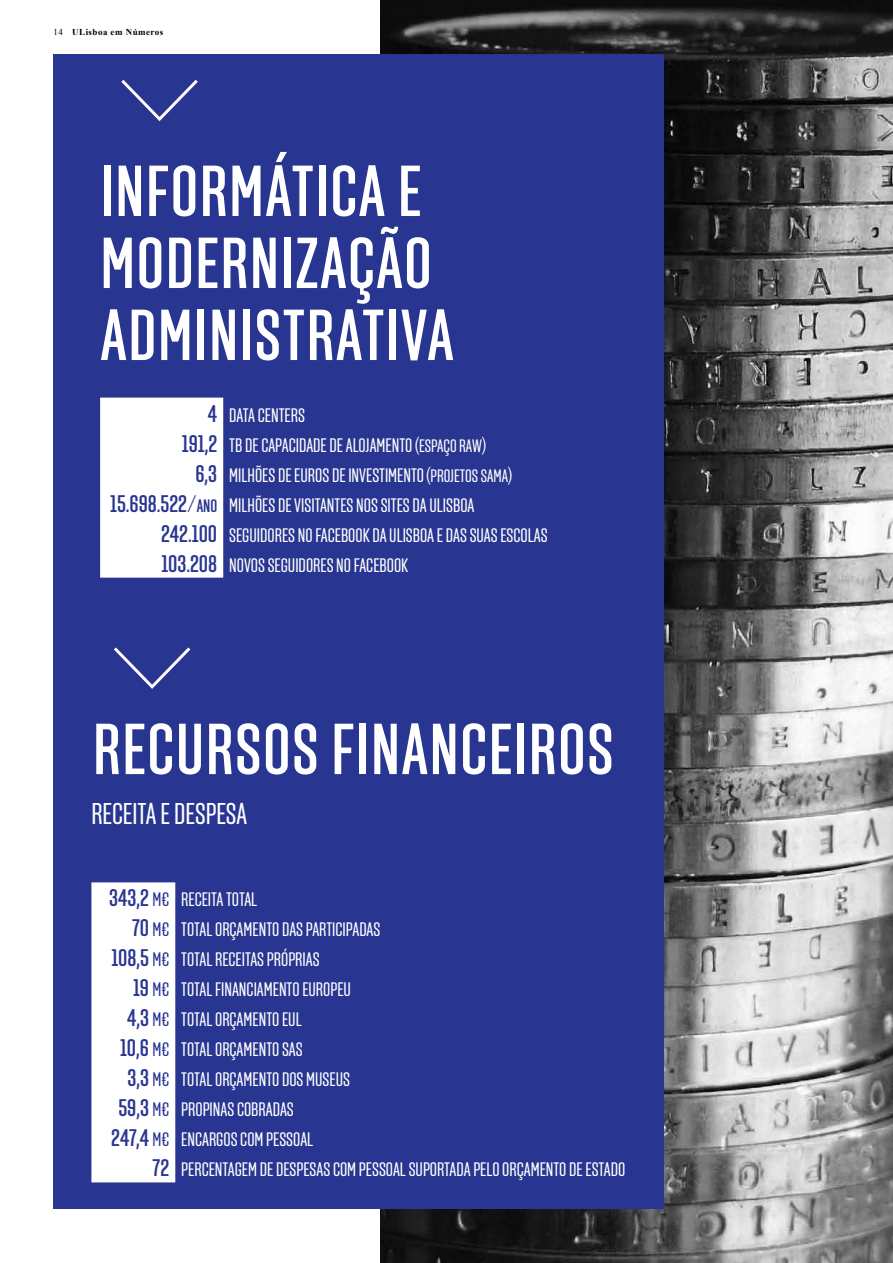
<style>
.page{position:relative;width:893px;height:1263px;background:#fff}
.page>*{position:absolute;margin:0;border:0;box-sizing:border-box;transform-origin:0 0}
.t1{font:500 72px/72px "Solido Compressed";letter-spacing:.025em;color:#fff}
.t2{font:30px "Solido Compressed";color:#fff}
.t3{font:19.5px "Solido Compressed";color:#fff}
.t4{font:700 9px "Times New Roman";letter-spacing:.05em;color:#000}
.s1{font-weight:400}
.s2{font-weight:500;font-size:24px;color:#283691}
.s3{font-size:18px}
.s4{font-weight:500;font-size:18px;color:#283691}
.s5{color:#283691}
</style>
<div class="page">
<img style="left:380px;top:0;width:513px;height:1263px">
<div style="left:54px;top:54px;width:610px;height:1155px;background:#283691"></div>
<svg style="left:121px;top:80px;width:77px;height:41px"></svg>
<div style="left:100px;top:398px;width:123px;height:180px;background:#fff"></div>
<svg style="left:114px;top:647px;width:76px;height:42px"></svg>
<svg style="left:91px;top:882px;width:84px;height:300px;background:#f8f8fb"></svg>
<p class="t4" style="left:54px;top:26px;width:111px"><span class="s1">14</span> ULisboa em Números</p>
<h1 class="t1" style="left:100px;top:158px;width:355px">INFORMÁTICA E<br>MODERNIZAÇÃO<br>ADMINISTRATIVA</h1>
<p class="t3" style="left:208px;top:404px;width:99px"><span class="s2">4</span> DATA CENTERS</p>
<p class="t3" style="left:182px;top:434px;width:306px"><span class="s2">191,2</span> TB DE CAPACIDADE DE ALOJAMENTO <span class="s3">(ESPAÇO RAW)</span></p>
<p class="t3" style="left:195px;top:464px;width:318px"><span class="s2">6,3</span> MILHÕES DE EUROS DE INVESTIMENTO <span class="s3">(PROJETOS SAMA)</span></p>
<p class="t3" style="left:110px;top:494px;width:366px"><span class="s2">15.698.522/</span><span class="s4">ANO</span> MILHÕES DE VISITANTES NOS SITES DA ULISBOA</p>
<p class="t3" style="left:161px;top:524px;width:388px"><span class="s2">242.100</span> SEGUIDORES NO FACEBOOK DA ULISBOA E DAS SUAS ESCOLAS</p>
<p class="t3" style="left:161px;top:554px;width:248px"><span class="s2">103.208</span> NOVOS SEGUIDORES NO FACEBOOK</p>
<h1 class="t1" style="left:93px;top:716px;width:522px">RECURSOS FINANCEIROS</h1>
<h2 class="t2" style="left:91px;top:797px;width:157px">RECEITA E DESPESA</h2>
<p class="t3" style="left:109px;top:889px;width:150px"><span class="s2">343,2</span> <span class="s5">M€</span> RECEITA TOTAL</p>
<p class="t3" style="left:132px;top:919px;width:250px"><span class="s2">70</span> <span class="s5">M€</span> TOTAL ORÇAMENTO DAS PARTICIPADAS</p>
<p class="t3" style="left:111px;top:949px;width:210px"><span class="s2">108,5</span> <span class="s5">M€</span> TOTAL RECEITAS PRÓPRIAS</p>
<p class="t3" style="left:133px;top:979px;width:219px"><span class="s2">19</span> <span class="s5">M€</span> TOTAL FINANCIAMENTO EUROPEU</p>
<p class="t3" style="left:127px;top:1009px;width:176px"><span class="s2">4,3</span> <span class="s5">M€</span> TOTAL ORÇAMENTO EUL</p>
<p class="t3" style="left:120px;top:1039px;width:184px"><span class="s2">10,6</span> <span class="s5">M€</span> TOTAL ORÇAMENTO SAS</p>
<p class="t3" style="left:127px;top:1069px;width:224px"><span class="s2">3,3</span> <span class="s5">M€</span> TOTAL ORÇAMENTO DOS MUSEUS</p>
<p class="t3" style="left:118px;top:1099px;width:177px"><span class="s2">59,3</span> <span class="s5">M€</span> PROPINAS COBRADAS</p>
<p class="t3" style="left:111px;top:1129px;width:204px"><span class="s2">247,4</span> <span class="s5">M€</span> ENCARGOS COM PESSOAL</p>
<p class="t3" style="left:153px;top:1159px;width:474px"><span class="s2">72</span> PERCENTAGEM DE DESPESAS COM PESSOAL SUPORTADA PELO ORÇAMENTO DE ESTADO</p>
</div>
